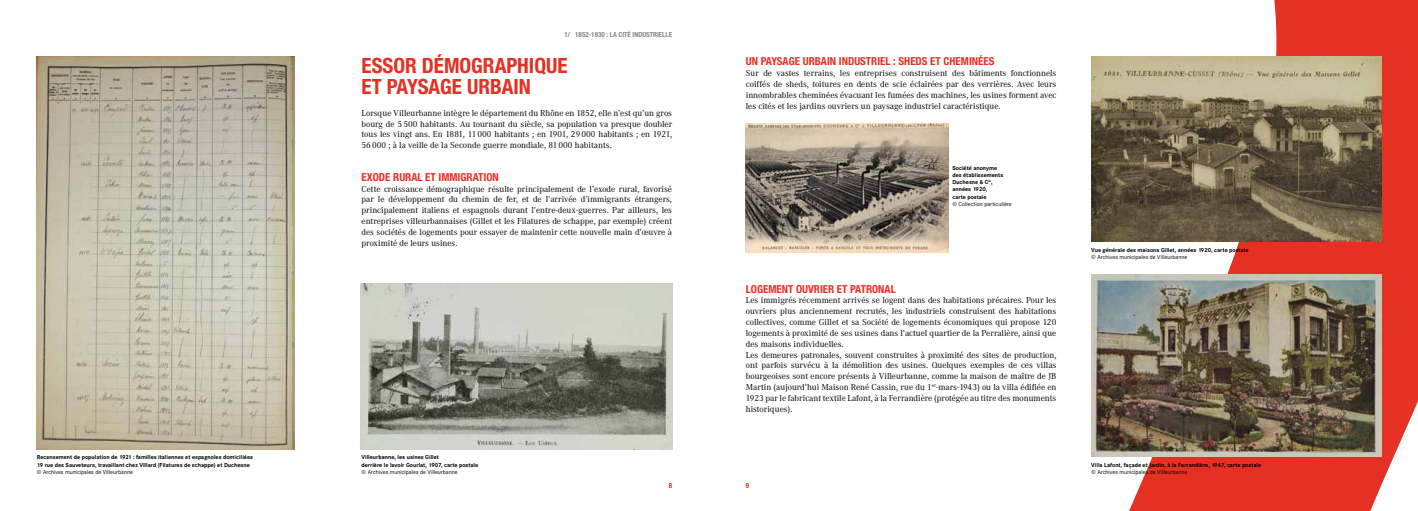
<style>
.page{position:relative;width:1418px;height:511px;background:#fff}
.page>*{position:absolute;margin:0;border:0;box-sizing:border-box;transform-origin:0 0}
.t1{font:700 condensed 21px/21px "Helvetica Neue";color:#e43124;text-align:right}
.t2{font:700 condensed 11px "Helvetica Neue";color:#e43124}
.t3{font:9px/10.8px "Corporate A";color:#000;text-align:justify}
.t4{font:700 condensed 7px "Helvetica Neue";color:#87888a}
.t5{font:700 condensed 7px "Helvetica Neue";color:#e43124}
.t6{font:700 6px/7.2px "Corporate S";color:#000}
.t7{font:6px "Corporate S";color:#000}
</style>
<div class="page">
<svg style="left:1091px;top:0;width:326px;height:510px;fill:#e43124"></svg>
<img style="left:1091px;top:57px;width:289px;height:185px">
<img style="left:746px;top:123px;width:202px;height:130px">
<img style="left:361px;top:283px;width:311px;height:166px">
<img style="left:1091px;top:274px;width:289px;height:182px">
<img style="left:37px;top:57px;width:258px;height:392px">
<p class="t6" style="left:37px;top:453px;width:218px">Recensement de population de 1921 : familles italiennes et espagnoles domiciliées<br>19 rue des Sauveteurs, travaillant chez Villard (Filatures de schappe) et Duchesne</p>
<p class="t7" style="left:37px;top:468px;width:98px">© Archives municipales de Villeurbanne</p>
<p class="t4" style="left:564px;top:30px;width:59px">1/ 1852-1930 : LA CITÉ</p>
<p class="t4" style="left:632px;top:30px;width:5px">INDUSTRIELLE</p>
<h1 class="t1" style="left:361px;top:55px;width:73px">DÉMOGRAPHIQUE<br>ET PAYSAGE</h1>
<h1 class="t1" style="left:361px;top:55px;width:23px">ESSOR</h1>
<h1 class="t1" style="left:467px;top:76px;width:12px">URBAIN</h1>
<p class="t3" style="left:361px;top:107px;width:312px">Lorsque Villeurbanne intègre le département du Rhône en 1852, elle n’est qu’un gros bourg de 5500 habitants. Au tournant du siècle, sa population va presque doubler tous les vingt ans. En 1881, 11000 habitants ; en 1901, 29000 habitants ; en 1921, 56000 ; à la veille de la Seconde guerre mondiale, 81000 habitants.</p>
<p class="t2" style="left:361px;top:170px;width:18px">EXODE</p>
<p class="t2" style="left:393px;top:170px;width:7px">RURAL</p>
<p class="t2" style="left:425px;top:170px;width:20px">ET IMMIGRATION</p>
<p class="t3" style="left:361px;top:183px;width:312px">Cette croissance démographique résulte principalement de l’exode rural, favorisé par le développement du chemin de fer, et de l’arrivée d’immigrants étrangers, principalement italiens et espagnols durant l’entre-deux-guerres. Par ailleurs, les entreprises villeurbannaises (Gillet et les Filatures de schappe, par exemple) créent des sociétés de logements pour essayer de maintenir cette nouvelle main d’œuvre à proximité de leurs usines.</p>
<p class="t6" style="left:361px;top:453px;width:118px">Villeurbanne, les usines Gillet<br>derrière le lavoir Gourlat, 1907, carte postale</p>
<p class="t7" style="left:361px;top:468px;width:98px">© Archives municipales de Villeurbanne</p>
<p class="t2" style="left:746px;top:55px;width:38px">UN PAYSAGE</p>
<p class="t2" style="left:802px;top:55px;width:7px">URBAIN</p>
<p class="t2" style="left:838px;top:55px;width:7px">INDUSTRIEL</p>
<p class="t2" style="left:893px;top:55px;width:13px">: SHEDS</p>
<p class="t2" style="left:930px;top:55px;width:20px">ET CHEMINÉES</p>
<p class="t3" style="left:746px;top:68px;width:312px">Sur de vastes terrains, les entreprises construisent des bâtiments fonctionnels coiffés de sheds, toitures en dents de scie éclairées par des verrières. Avec leurs innombrables cheminées évacuant les fumées des machines, les usines forment avec les cités et les jardins ouvriers un paysage industriel caractéristique.</p>
<p class="t6" style="left:952px;top:164px;width:52px">Société anonyme des établissements<br>Duchesne &amp; C<sup>ie</sup>, années 1920,<br>carte postale</p>
<p class="t7" style="left:952px;top:200px;width:61px">© Collection particulière</p>
<p class="t2" style="left:746px;top:282px;width:13px">LOGEMENT</p>
<p class="t2" style="left:796px;top:282px;width:7px">OUVRIER</p>
<p class="t2" style="left:837px;top:282px;width:20px">ET PATRONAL</p>
<p class="t3" style="left:746px;top:295px;width:312px;text-align:left">Les immigrés récemment arrivés se logent dans des habitations précaires. Pour les ouvriers plus anciennement recrutés, les industriels construisent des habitations collectives, comme Gillet et sa Société de logements économiques qui propose 120 logements à proximité de ses usines dans l’actuel quartier de la Perralière, ainsi que des maisons individuelles.<br>Les demeures patronales, souvent construites à proximité des sites de production, ont parfois survécu à la démolition des usines. Quelques exemples de ces villas bourgeoises sont encore présents à Villeurbanne, comme la maison de maître de JB Martin (aujourd’hui Maison René Cassin, rue du 1<sup>er</sup>-mars-1943) ou la villa édifiée en 1923 par le fabricant textile Lafont, à la Ferrandière (protégée au titre des monuments historiques).</p>
<p class="t5" style="left:668px;top:481px;width:5px">8</p>
<p class="t5" style="left:746px;top:481px;width:5px">9</p>
<p class="t6" style="left:1091px;top:246px;width:159px">Vue générale des maisons Gillet, années 1920, carte postale</p>
<p class="t7" style="left:1091px;top:253px;width:98px">© Archives municipales de Villeurbanne</p>
<p class="t6" style="left:1091px;top:461px;width:171px">Villa Lafont, façade et jardin, à la Ferrandière, 1947, carte postale</p>
<p class="t7" style="left:1091px;top:468px;width:98px">© Archives municipales de Villeurbanne</p>
</div>
